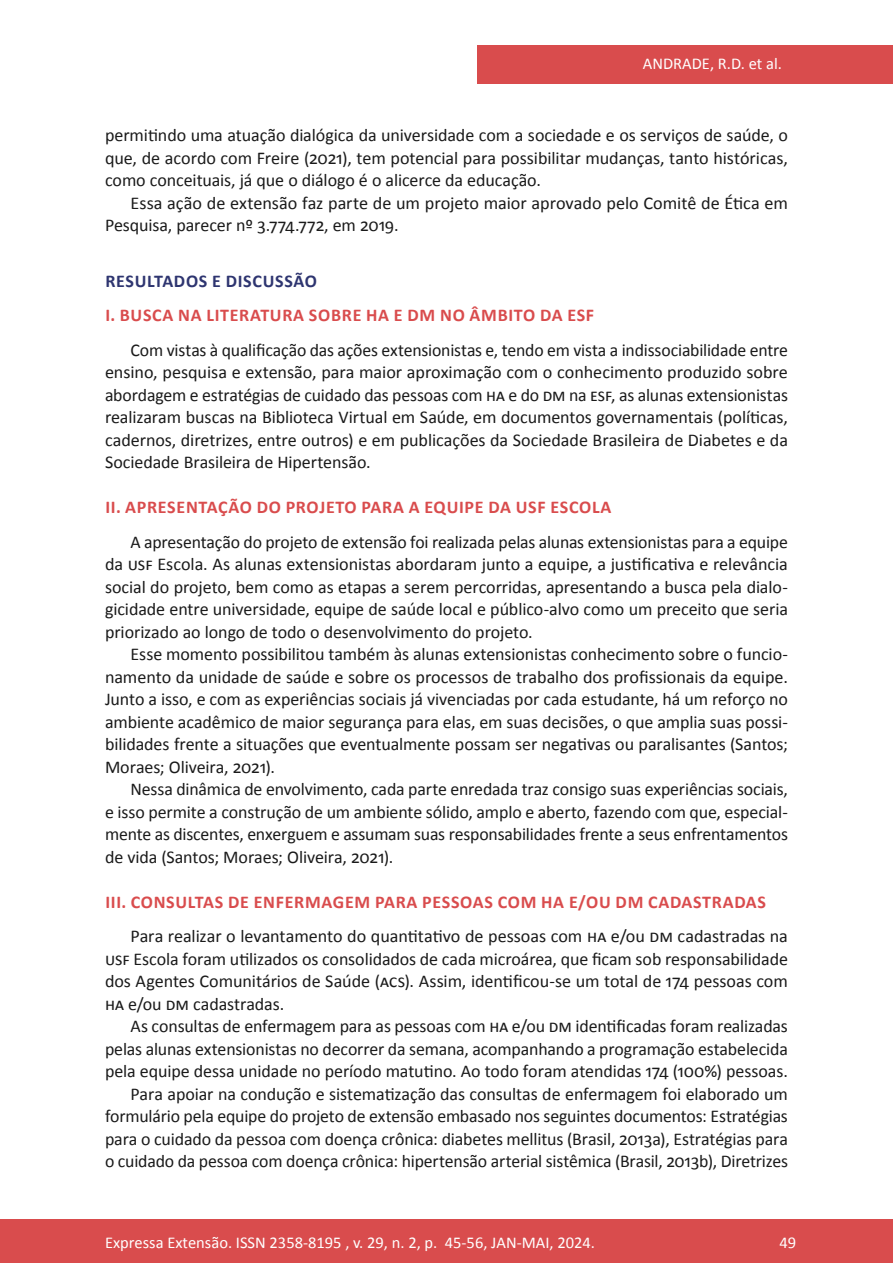
<style>
.page{position:relative;width:893px;height:1263px;background:#fff}
.page>*{position:absolute;margin:0;border:0;box-sizing:border-box;transform-origin:0 0}
.t1{font:18px/22.5px "Calibri";letter-spacing:-.005em;color:#1a1a1a;text-align:justify}
.t2{font:700 18px "Calibri";letter-spacing:.04em;color:#d94c4d}
.t3{font:700 18px "Calibri";letter-spacing:.04em;color:#2e3570}
.t4{font:16.5px "Calibri";color:#fff}
</style>
<div class="page">
<div style="left:477px;top:45px;width:416px;height:39px;background:#d94c4d"></div>
<div style="left:0;top:1219px;width:893px;height:44px;background:#d94c4d"></div>
<p class="t4" style="left:643px;top:52px;width:140px">ANDRADE, R.D. et al.</p>
<p class="t1" style="left:105px;top:123px;width:684px">permitindo uma atuação dialógica da universidade com a sociedade e os serviços de saúde, o que, de acordo com Freire (2021), tem potencial para possibilitar mudanças, tanto históricas, como conceituais, já que o diálogo é o alicerce da educação.</p>
<p class="t1" style="left:105px;top:191px;width:684px;text-indent:26px">Essa ação de extensão faz parte de um projeto maior aprovado pelo Comitê de Ética em<br>Pesquisa, parecer nº 3.774.772, em 2019.</p>
<p class="t3" style="left:105px;top:268px;width:213px">RESULTADOS E DISCUSSÃO</p>
<p class="t2" style="left:105px;top:302px;width:490px">I. BUSCA NA LITERATURA SOBRE HA E DM NO ÂMBITO DA ESF</p>
<p class="t1" style="left:105px;top:338px;width:684px;text-indent:26px">Com vistas à qualificação das ações extensionistas e, tendo em vista a indissociabilidade entre ensino, pesquisa e extensão, para maior aproximação com o conhecimento produzido sobre abordagem e estratégias de cuidado das pessoas com HA e do DM na ESF, as alunas extensionistas realizaram buscas na Biblioteca Virtual em Saúde, em documentos governamentais (políticas, cadernos, diretrizes, entre outros) e em publicações da Sociedade Brasileira de Diabetes e da Sociedade Brasileira de Hipertensão.</p>
<p class="t2" style="left:105px;top:494px;width:507px">II. APRESENTAÇÃO DO PROJETO PARA A EQUIPE DA USF ESCOLA</p>
<p class="t1" style="left:105px;top:530px;width:684px;text-indent:26px">A apresentação do projeto de extensão foi realizada pelas alunas extensionistas para a equipe da USF Escola. As alunas extensionistas abordaram junto a equipe, a justificativa e relevância social do projeto, bem como as etapas a serem percorridas, apresentando a busca pela dialo&shy;gicidade entre universidade, equipe de saúde local e público-alvo como um preceito que seria priorizado ao longo de todo o desenvolvimento do projeto.</p>
<p class="t1" style="left:105px;top:642px;width:684px;text-indent:26px">Esse momento possibilitou também às alunas extensionistas conhecimento sobre o funcio&shy;namento da unidade de saúde e sobre os processos de trabalho dos profissionais da equipe.<br>Junto a isso, e com as experiências sociais já vivenciadas por cada estudante, há um reforço no ambiente acadêmico de maior segurança para elas, em suas decisões, o que amplia suas possi&shy;bilidades frente a situações que eventualmente possam ser negativas ou paralisantes (Santos; Moraes; Oliveira, 2021).</p>
<p class="t1" style="left:105px;top:777px;width:684px;text-indent:26px">Nessa dinâmica de envolvimento, cada parte enredada traz consigo suas experiências sociais, e isso permite a construção de um ambiente sólido, amplo e aberto, fazendo com que, especial&shy;mente as discentes, enxerguem e assumam suas responsabilidades frente a seus enfrentamentos de vida (Santos; Moraes; Oliveira, 2021).</p>
<p class="t2" style="left:105px;top:889px;width:662px">III. CONSULTAS DE ENFERMAGEM PARA PESSOAS COM HA E/OU DM CADASTRADAS</p>
<p class="t1" style="left:105px;top:924px;width:684px;text-indent:26px">Para realizar o levantamento do quantitativo de pessoas com HA e/ou DM cadastradas na USF Escola foram utilizados os consolidados de cada microárea, que ficam sob responsabilidade dos Agentes Comunitários de Saúde (ACS). Assim, identificou-se um total de 174 pessoas com HA e/ou DM cadastradas.</p>
<p class="t1" style="left:105px;top:1014px;width:684px;text-align:right">As consultas de enfermagem para as pessoas com HA e/ou DM identificadas foram realizadas pelas alunas extensionistas no decorrer da semana, acompanhando a programação estabelecida pela equipe dessa unidade no período matutino. Ao todo foram atendidas 174 (100%) pessoas.<br>Para apoiar na condução e sistematização das consultas de enfermagem foi elaborado um formulário pela equipe do projeto de extensão embasado nos seguintes documentos: Estratégias para o cuidado da pessoa com doença crônica: diabetes mellitus (Brasil, 2013a), Estratégias para o cuidado da pessoa com doença crônica: hipertensão arterial sistêmica (Brasil, 2013b), Diretrizes</p>
<p class="t4" style="left:105px;top:1230px;width:491px">Expressa Extensão. ISSN 2358-8195 , v. 29, n. 2, p. 45-56, JAN-MAI, 2024.</p>
<p class="t4" style="left:780px;top:1230px;width:18px">49</p>
</div>
